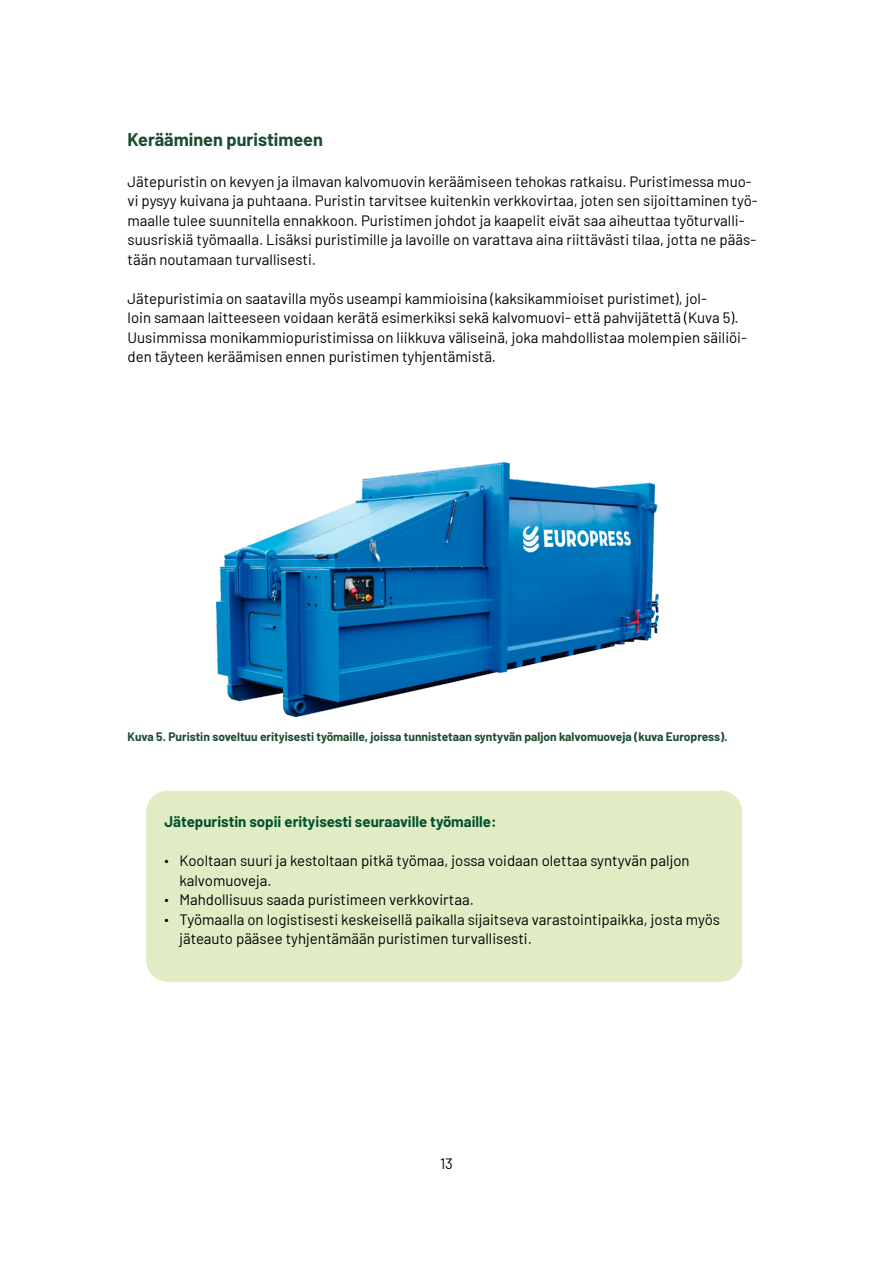
<style>
.page{position:relative;width:893px;height:1263px;background:#fff}
.page>*{position:absolute;margin:0;border:0;box-sizing:border-box;transform-origin:0 0}
.Leipäteksti-ei-sisen{font:700 18px "Barlow";color:#1b4b30}
.Leipäteksti-ei-sisen-2{font:15px/19.5px "Barlow";color:#000}
.luettelo{font:15px/19.5px "Barlow";color:#000}
.Leipäteksti-ei-sisen-3{font:700 15px "Barlow";color:#00512d}
.kuvateksti{font:700 12px "Barlow";color:#1b4b30}
.s1{font-family:"Myriad Pro";font-weight:300;font-stretch:condensed;font-size:18px}
</style>
<div class="page">
<img style="left:216px;top:463px;width:442px;height:254px">
<div style="left:146px;top:791px;width:596px;height:191px;background:#e1ebc4;border-radius:21px"></div>
<p class="Leipäteksti-ei-sisen" style="left:128px;top:126px;width:197px">Kerääminen puristimeen</p>
<p class="Leipäteksti-ei-sisen-2" style="left:128px;top:170px;width:632px">Jätepuristin on kevyen ja ilmavan kalvomuovin keräämiseen tehokas ratkaisu. Puristimessa muo&shy;vi pysyy kuivana ja puhtaana. Puristin tarvitsee kuitenkin verkkovirtaa, joten sen sijoittaminen työ&shy;maalle tulee suunnitella ennakkoon. Puristimen johdot ja kaapelit eivät saa aiheuttaa työturvalli&shy;suusriskiä työmaalla. Lisäksi puristimille ja lavoille on varattava aina riittävästi tilaa, jotta ne pääs&shy;tään noutamaan turvallisesti.</p>
<p class="Leipäteksti-ei-sisen-2" style="left:128px;top:287px;width:621px">Jätepuristimia on saatavilla myös useampi kammioisina (kaksikammioiset puristimet), jol-<br>loin samaan laitteeseen voidaan kerätä esimerkiksi sekä kalvomuovi- että pahvijätettä (Kuva 5).<br>Uusimmissa monikammiopuristimissa on liikkuva väliseinä, joka mahdollistaa molempien säiliöi&shy;den täyteen keräämisen ennen puristimen tyhjentämistä.</p>
<p class="kuvateksti" style="left:128px;top:728px;width:602px">Kuva 5. Puristin soveltuu erityisesti työmaille, joissa tunnistetaan syntyvän paljon kalvomuoveja (kuva Europress).</p>
<p class="Leipäteksti-ei-sisen-3" style="left:164px;top:811px;width:334px">Jätepuristin sopii erityisesti seuraaville työmaille:</p>
<p class="luettelo" style="left:179px;top:850px;width:512px;text-indent:-15px"><span class="s1">•</span> Kooltaan suuri ja kestoltaan pitkä työmaa, jossa voidaan olettaa syntyvän paljon kalvomuoveja.</p>
<p class="luettelo" style="left:164px;top:889px;width:311px"><span class="s1">•</span> Mahdollisuus saada puristimeen verkkovirtaa.</p>
<p class="luettelo" style="left:179px;top:908px;width:542px;text-indent:-15px"><span class="s1">•</span> Työmaalla on logistisesti keskeisellä paikalla sijaitseva varastointipaikka, josta myös jäteauto pääsee tyhjentämään puristimen turvallisesti.</p>
<p class="Leipäteksti-ei-sisen-2" style="left:440px;top:1153px;width:14px">13</p>
</div>
